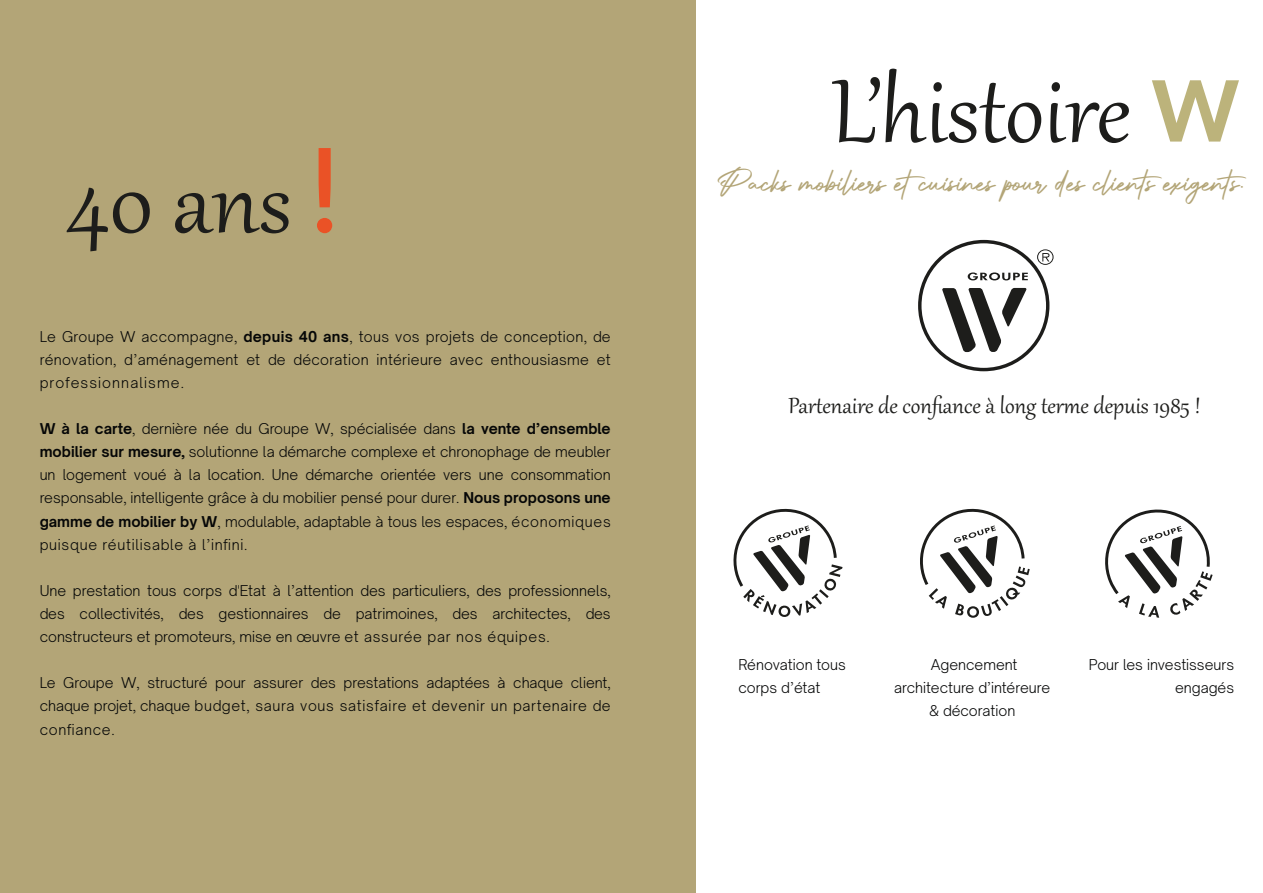
<style>
.page{position:relative;width:1263px;height:893px;background:#b3a577}
.page>*{position:absolute;margin:0;border:0;box-sizing:border-box;transform-origin:0 0}
.t1{font:109.95px "Gabriola";color:#1d1d1b}
.t2{font:38.7px "Authentic Signature";color:#b3a577}
.t3{font:27px "Gabriola";color:#1d1d1b}
.t4{font:300 14.25px/23.1px "Open Sauce One";letter-spacing:.025em;color:#060707;text-align:justify}
.t5{font:300 14.25px/23.1px "Open Sauce One";color:#060707;text-align:right}
.s1{font-family:"Open Sauce One";font-weight:500;color:#ea5226}
.s2{font-weight:700}
.s3{font-family:"Open Sauce One";font-weight:500;color:#bcb37b}
.s4{font-family:"Open Sauce One";font-weight:500;color:#fff}
</style>
<div class="page">
<div style="left:696px;top:0;width:567px;height:893px;background:#fff"></div>
<div style="left:918px;top:240px;width:131px;height:131px;border:3px solid #1d1d1b;border-radius:50%"></div>
<svg style="left:942px;top:288px;width:85px;height:64px"></svg>
<svg style="left:968px;top:272px;width:60px;height:8px"></svg>
<svg style="left:1037px;top:249px;width:16px;height:16px"></svg>
<svg style="left:920px;top:508px;width:110px;height:110px"></svg>
<svg style="left:1105px;top:509px;width:107px;height:109px"></svg>
<svg style="left:733px;top:508px;width:109px;height:109px"></svg>
<h1 class="t1" style="left:66px;top:130px;width:275px">40 ans <span class="s1">!</span></h1>
<p class="t4" style="left:40px;top:325px;width:572px">Le Groupe W accompagne, <span class="s2">depuis 40 ans</span>, tous vos projets de conception, de rénovation, d’aménagement et de décoration intérieure avec enthousiasme et professionnalisme.</p>
<p class="t4" style="left:40px;top:417px;width:572px"><span class="s2">W à la carte</span>, dernière née du Groupe W, spécialisée dans <span class="s2">la vente d’ensemble mobilier sur mesure,</span> solutionne la démarche complexe et chronophage de meubler un logement voué à la location. Une démarche orientée vers une consommation responsable, intelligente grâce à du mobilier pensé pour durer. <span class="s2">Nous proposons une gamme de mobilier by W</span>, modulable, adaptable à tous les espaces, économiques puisque réutilisable à l’infini.</p>
<p class="t4" style="left:40px;top:579px;width:572px">Une prestation tous corps d'Etat à l’attention des particuliers, des professionnels, des collectivités, des gestionnaires de patrimoines, des architectes, des constructeurs et promoteurs, mise en œuvre et assurée par nos équipes.</p>
<p class="t4" style="left:40px;top:671px;width:572px">Le Groupe W, structuré pour assurer des prestations adaptées à chaque client, chaque projet, chaque budget, saura vous satisfaire et devenir un partenaire de confiance.</p>
<h1 class="t1" style="left:831px;top:39px;width:412px">L’histoire <span class="s3">w</span></h1>
<h2 class="t2" style="left:718px;top:161px;width:539px">Packs mobiliers etcuisines pour des clients exigents.</h2>
<h3 class="t3" style="left:788px;top:388px;width:425px">Partenaire de confiance à long terme depuis 1985 ! <span class="s4">!</span></h3>
<p class="t5" style="left:738px;top:652px;width:109px;text-align:left">Rénovation tous corps d’état</p>
<p class="t5" style="left:894px;top:652px;width:157px;text-align:center">Agencement architecture d’intéreure &amp; décoration</p>
<p class="t5" style="left:1089px;top:652px;width:147px">Pour les investisseurs engagés</p>
</div>
